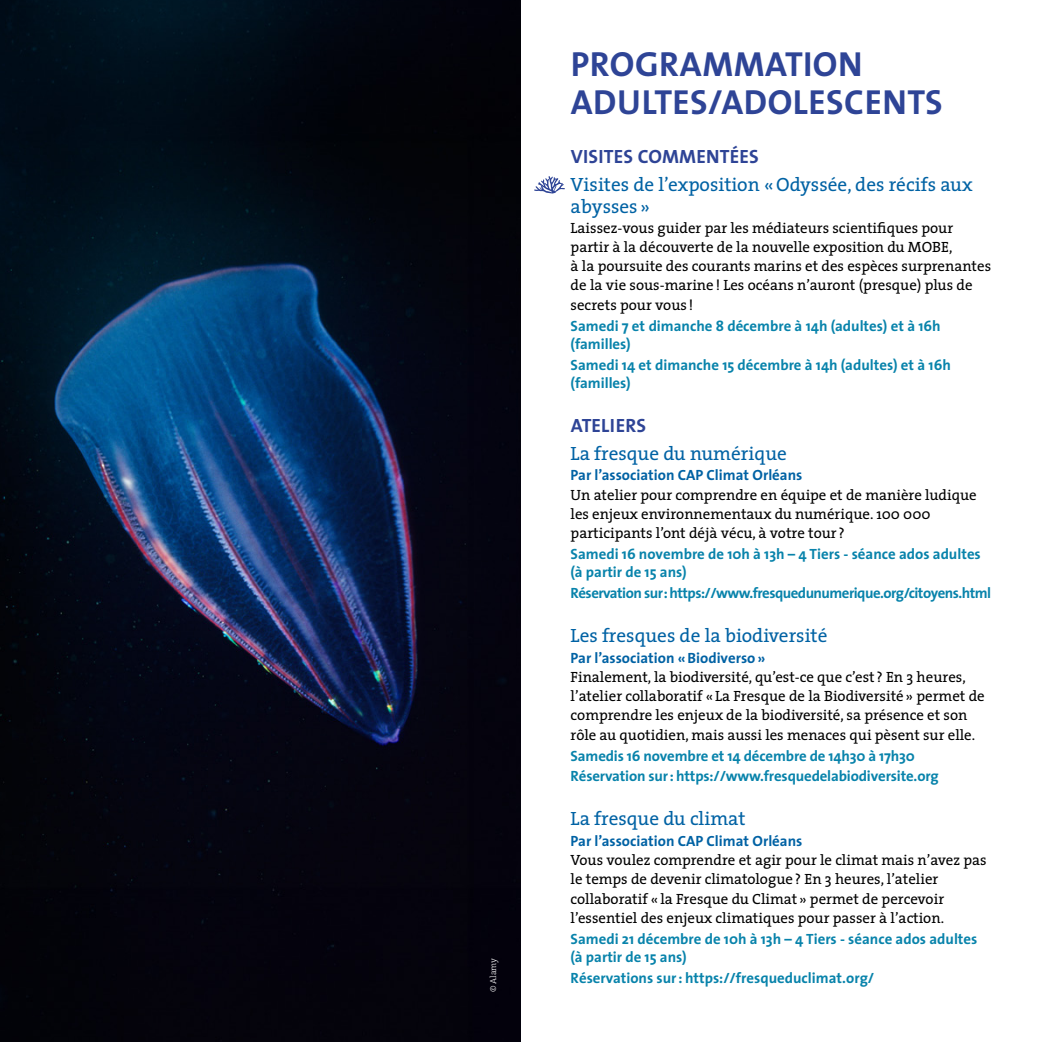
<style>
.page{position:relative;width:1042px;height:1042px;background:#fff}
.page>*{position:absolute;margin:0;border:0;box-sizing:border-box;transform-origin:0 0}
.t1{font:700 35px/38.5px "The Sans";letter-spacing:.015em;color:#2e4496}
.t2{font:19.25px/22.8px "The Serif";color:#0062a4}
.t3{font:700 19.25px "The Sans";letter-spacing:.015em;color:#2e4496}
.t4{font:14.88px/19.2px "The Serif";color:#000}
.t5{font:700 14.88px/18.4px "The Sans";color:#0883ab}
.t6{font:700 14.88px "The Sans";color:#0062a4}
.t7{font:700 14.88px "The Sans";letter-spacing:-.035em;color:#0883ab}
.t8{font:300 8.75px "The Serif";color:#fff}
</style>
<div class="page">
<img style="left:0;top:0;width:521px;height:1042px">
<svg style="left:534px;top:176px;width:31px;height:17px"></svg>
<p class="t8" style="left:486px;top:992px;width:36px;rotate:-90deg">© Alamy</p>
<h1 class="t1" style="left:571px;top:44px;width:373px">PROGRAMMATION<br>ADULTES/ADOLESCENTS</h1>
<p class="t3" style="left:571px;top:140px;width:190px">VISITES COMMENTÉES</p>
<p class="t2" style="left:570px;top:172px;width:403px">Visites de l’exposition «Odyssée, des récifs aux abysses»</p>
<p class="t4" style="left:570px;top:218px;width:422px">Laissez-vous guider par les médiateurs scientifiques pour partir à la découverte de la nouvelle exposition du MOBE,<br>à la poursuite des courants marins et des espèces surprenantes de la vie sous-marine! Les océans n’auront (presque) plus de secrets pour vous !</p>
<p class="t5" style="left:570px;top:316px;width:371px">Samedi 7 et dimanche 8 décembre à 14h (adultes) et à 16h (familles)</p>
<p class="t5" style="left:570px;top:355px;width:382px">Samedi 14 et dimanche 15 décembre à 14h (adultes) et à 16h (familles)</p>
<p class="t3" style="left:571px;top:409px;width:77px">ATELIERS</p>
<p class="t2" style="left:570px;top:441px;width:218px">La fresque du numérique</p>
<p class="t6" style="left:570px;top:463px;width:233px">Par l’association CAP Climat Orléans</p>
<p class="t4" style="left:570px;top:484px;width:408px">Un atelier pour comprendre en équipe et de manière ludique les enjeux environnementaux du numérique. 100 000 participants l’ont déjà vécu, à votre tour ?</p>
<p class="t5" style="left:570px;top:544px;width:412px">Samedi 16 novembre de 10h à 13h – 4 Tiers - séance ados adultes (à partir de 15 ans)</p>
<p class="t7" style="left:570px;top:581px;width:422px">Réservation sur: https://www.fresquedunumerique.org/citoyens.html</p>
<p class="t2" style="left:570px;top:623px;width:258px">Les fresques de la biodiversité</p>
<p class="t6" style="left:570px;top:645px;width:196px">Par l’association «Biodiverso»</p>
<p class="t4" style="left:570px;top:667px;width:416px">Finalement, la biodiversité, qu’est-ce que c’est ? En 3 heures, l’atelier collaboratif «La Fresque de la Biodiversité» permet de comprendre les enjeux de la biodiversité, sa présence et son rôle au quotidien, mais aussi les menaces qui pèsent sur elle.</p>
<p class="t5" style="left:570px;top:745px;width:370px;line-height:20.8px">Samedis 16 novembre et 14 décembre de 14h30 à 17h30<br>Réservation sur: https://www.fresquedelabiodiversite.org</p>
<p class="t2" style="left:570px;top:806px;width:176px">La fresque du climat</p>
<p class="t6" style="left:570px;top:828px;width:233px">Par l’association CAP Climat Orléans</p>
<p class="t4" style="left:570px;top:850px;width:417px">Vous voulez comprendre et agir pour le climat mais n’avez pas le temps de devenir climatologue? En 3 heures, l’atelier collaboratif «la Fresque du Climat» permet de percevoir l’essentiel des enjeux climatiques pour passer à l’action.</p>
<p class="t5" style="left:570px;top:929px;width:408px">Samedi 21 décembre de 10h à 13h – 4 Tiers - séance ados adultes (à partir de 15 ans)</p>
<p class="t5" style="left:570px;top:968px;width:305px">Réservations sur: https://fresqueduclimat.org/</p>
</div>
